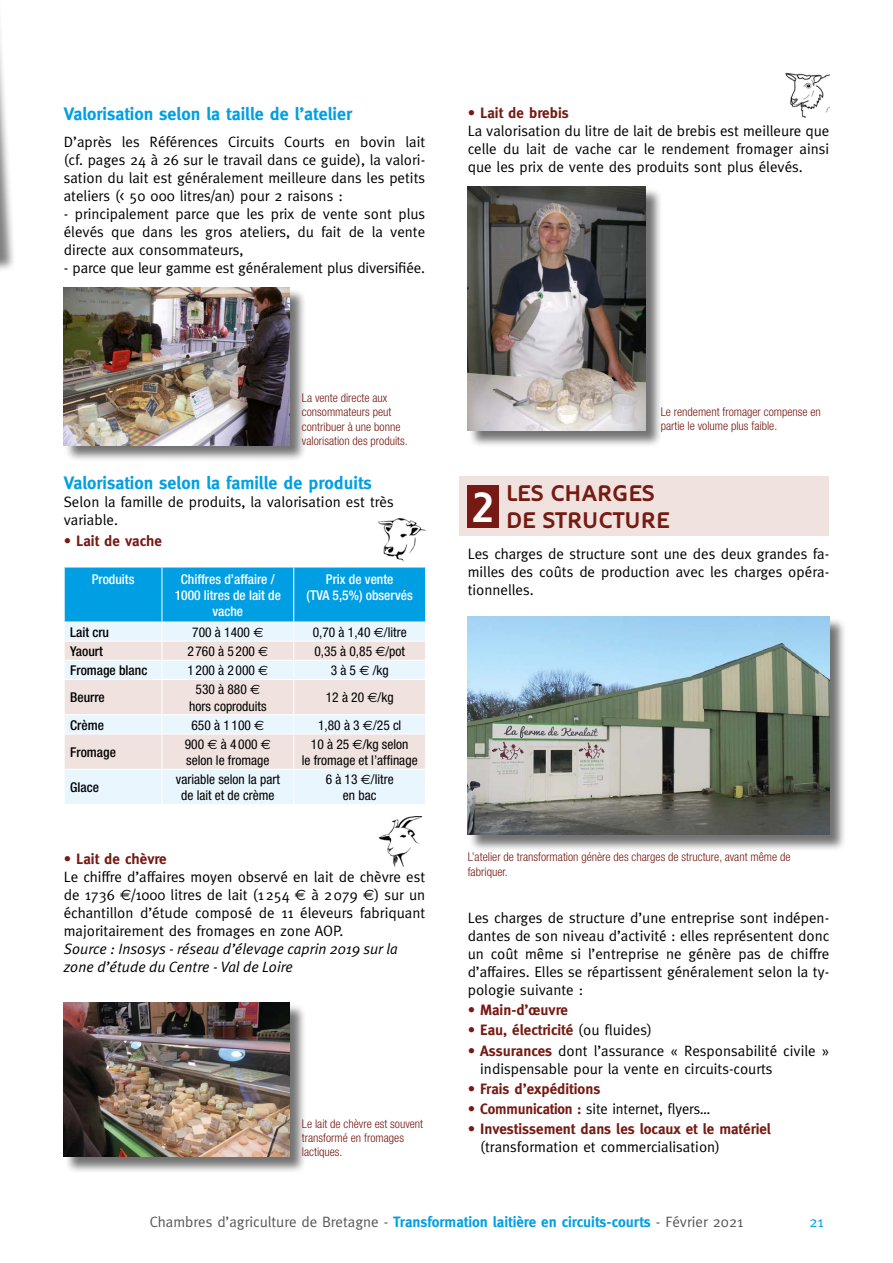
<style>
.page{position:relative;width:893px;height:1263px;background:#fff}
.page>*{position:absolute;margin:0;border:0;box-sizing:border-box;transform-origin:0 0}
.t1{font:700 42px "Oblik";color:#fff}
.t2{font:700 22.5px/27px "Oblik";letter-spacing:.01em;color:#761a13}
.t3{font:700 18px "Meta";color:#009fe3}
.t4{font:15px/18px "Meta";color:#000;text-align:justify}
.t5{font:700 15px/18px "Meta";color:#761a13}
.t6{font:15px "Meta";color:#575756}
.t7{font:italic 15px/18px "Meta Plus Normal";color:#000}
.t8{font:15px "Meta";color:#009fe3}
.t9{font:condensed 13.5px/16.2px "Helvetica Neue";color:#000;text-align:center}
.t10{font:500 condensed 13.5px/16.2px "Helvetica Neue";color:#fff;text-align:center}
.t11{font:500 condensed 13.5px "Helvetica Neue";color:#000}
.t12{font:300 condensed 12px/14.4px "Helvetica Neue";color:#761a13}
.s1{font-family:"Euro Sans";font-stretch:normal}
.s2{font-family:"Euro Sans"}
.s3{font-weight:400}
.s4{font-weight:400;color:#000}
.s5{color:#761a13}
.s6{font-weight:700;color:#761a13}
.s7{font-weight:700;color:#009fe3}
</style>
<div class="page">
<div style="left:459px;top:476px;width:370px;height:60px;background:#f0e3df"></div>
<div style="left:64px;top:289px;width:242px;height:174px;background:#000;opacity:.55"></div>
<img style="left:64px;top:288px;width:225px;height:157px">
<div style="left:65px;top:770px;width:360px;height:34px;background:#eaf6fe"></div>
<svg style="left:65px;top:680px;width:360px;height:89px;background:#eee7e5"></svg>
<svg style="left:64px;top:567px;width:362px;height:112px;background:#7bc9ec"></svg>
<hr style="left:162px;top:680px;width:1px;height:34px;background:#fff">
<hr style="left:293px;top:680px;width:1px;height:34px;background:#fff">
<hr style="left:64px;top:714px;width:98px;height:1px;background:#fff">
<hr style="left:162px;top:714px;width:132px;height:1px;background:#fff">
<svg style="left:162px;top:715px;width:1px;height:18px"></svg>
<hr style="left:294px;top:714px;width:132px;height:1px;background:#fff">
<svg style="left:293px;top:715px;width:1px;height:18px"></svg>
<hr style="left:64px;top:733px;width:98px;height:1px;background:#fff">
<hr style="left:162px;top:733px;width:132px;height:1px;background:#fff">
<hr style="left:162px;top:734px;width:1px;height:35px;background:#fff">
<hr style="left:294px;top:733px;width:132px;height:1px;background:#fff">
<hr style="left:293px;top:734px;width:1px;height:35px;background:#fff">
<hr style="left:162px;top:770px;width:1px;height:34px;background:#fff">
<hr style="left:293px;top:770px;width:1px;height:34px;background:#fff">
<div style="left:468px;top:486px;width:31px;height:42px;background:#761a13"></div>
<div style="left:468px;top:188px;width:195px;height:260px;background:#000;opacity:.55"></div>
<img style="left:468px;top:187px;width:178px;height:244px">
<div style="left:468px;top:617px;width:378px;height:235px;background:#000;opacity:.55"></div>
<img style="left:468px;top:617px;width:361px;height:217px">
<div style="left:0;top:0;width:16px;height:292px;background:#000;opacity:.5"></div>
<div style="left:64px;top:1003px;width:242px;height:171px;background:#000;opacity:.55"></div>
<img style="left:64px;top:1002px;width:225px;height:155px">
<img style="left:378px;top:518px;width:47px;height:44px">
<img style="left:378px;top:816px;width:45px;height:50px">
<img style="left:785px;top:73px;width:44px;height:45px">
<p class="t3" style="left:64px;top:104px;width:290px">Valorisation selon la taille de l’atelier</p>
<p class="t4" style="left:64px;top:132px;width:363px">D’après les Références Circuits Courts en bovin lait (cf. pages 24 à 26 sur le travail dans ce guide), la valori&shy;sation du lait est généralement meilleure dans les petits ateliers (&lt; 50 000 litres/an) pour 2 raisons :</p>
<p class="t4" style="left:64px;top:204px;width:363px">- principalement parce que les prix de vente sont plus élevés que dans les gros ateliers, du fait de la vente directe aux consommateurs,</p>
<p class="t4" style="left:64px;top:258px;width:363px">- parce que leur gamme est généralement plus diversifiée.</p>
<p class="t5" style="left:468px;top:104px;width:102px">• Lait de brebis</p>
<p class="t4" style="left:468px;top:122px;width:363px">La valorisation du litre de lait de brebis est meilleure que celle du lait de vache car le rendement fromager ainsi que les prix de vente des produits sont plus élevés.</p>
<p class="t12" style="left:302px;top:390px;width:107px">La vente directe aux consommateurs peut contribuer à une bonne valorisation des produits.</p>
<p class="t3" style="left:64px;top:472px;width:310px">Valorisation selon la famille de produits</p>
<p class="t4" style="left:64px;top:492px;width:332px">Selon la famille de produits, la valorisation est très variable.</p>
<p class="t5" style="left:64px;top:532px;width:100px">• Lait de vache</p>
<p class="t10" style="left:92px;top:570px;width:44px">Produits</p>
<p class="t10" style="left:175px;top:570px;width:108px">Chiffres d’affaire /<br>1000 litres de lait de vache</p>
<p class="t10" style="left:307px;top:570px;width:108px">Prix de vente<br>(TVA 5,5%) observés</p>
<p class="t11" style="left:70px;top:624px;width:40px">Lait cru</p>
<p class="t9" style="left:192px;top:624px;width:73px">700 à 1400 <span class="s1">E</span></p>
<p class="t9" style="left:313px;top:624px;width:95px">0,70 à 1,40 <span class="s1">E</span>/litre</p>
<p class="t11" style="left:70px;top:643px;width:34px">Yaourt</p>
<p class="t9" style="left:187px;top:643px;width:83px">2 760 à 5 200 <span class="s1">E</span></p>
<p class="t9" style="left:314px;top:643px;width:92px">0,35 à 0,85 <span class="s1">E</span>/pot</p>
<p class="t11" style="left:70px;top:662px;width:79px">Fromage blanc</p>
<p class="t9" style="left:187px;top:662px;width:83px">1 200 à 2 000 <span class="s1">E</span></p>
<p class="t9" style="left:331px;top:662px;width:60px">3 à 5 <span class="s1">E</span> /kg</p>
<p class="t11" style="left:70px;top:689px;width:36px">Beurre</p>
<p class="t9" style="left:189px;top:681px;width:79px">530 à 880 <span class="s1">E </span>hors coproduits</p>
<p class="t9" style="left:326px;top:689px;width:69px">12 à 20 <span class="s1">E</span>/kg</p>
<p class="t11" style="left:70px;top:717px;width:35px">Crème</p>
<p class="t9" style="left:191px;top:717px;width:74px">650 à 1 100 <span class="s1">E</span></p>
<p class="t9" style="left:318px;top:717px;width:85px">1,80 à 3 <span class="s1">E</span>/25 cl</p>
<p class="t11" style="left:70px;top:744px;width:47px">Fromage</p>
<p class="t9" style="left:185px;top:736px;width:88px;text-align:left">900 <span class="s1">E</span> à 4 000 <span class="s1">E </span>selon le fromage</p>
<p class="t9" style="left:302px;top:736px;width:117px">10 à 25 <span class="s1">E</span>/kg selon<br>le fromage et l’affinage</p>
<p class="t11" style="left:70px;top:779px;width:30px">Glace</p>
<p class="t9" style="left:176px;top:771px;width:105px">variable selon la part de lait et de crème</p>
<p class="t9" style="left:326px;top:771px;width:70px">6 à 13 <span class="s1">E</span>/litre en bac</p>
<p class="t5" style="left:64px;top:850px;width:105px">• Lait de chèvre</p>
<p class="t4" style="left:64px;top:868px;width:363px">Le chiffre d’affaires moyen observé en lait de chèvre est de 1736 <span class="s2">€</span>/1000 litres de lait (1254 <span class="s2">€</span> à 2079 <span class="s2">€</span>) sur un échantillon d’étude composé de 11 éleveurs fabriquant majoritairement des fromages en zone AOP.</p>
<p class="t7" style="left:64px;top:940px;width:335px">Source : Insosys - réseau d’élevage caprin 2019 sur la zone d’étude du Centre - Val de Loire</p>
<p class="t12" style="left:302px;top:1116px;width:123px">Le lait de chèvre est souvent transformé en fromages lactiques.</p>
<p class="t12" style="left:661px;top:404px;width:162px">Le rendement fromager compense en partie le volume plus faible.</p>
<h1 class="t1" style="left:473px;top:484px;width:22px">2</h1>
<h2 class="t2" style="left:506px;top:480px;width:165px">LES CHARGES<br>DE STRUCTURE</h2>
<p class="t4" style="left:468px;top:544px;width:363px">Les charges de structure sont une des deux grandes fa&shy;milles des coûts de production avec les charges opéra&shy;tionnelles.</p>
<p class="t12" style="left:468px;top:849px;width:324px">L’atelier de transformation génère des charges de structure, avant même de fabriquer.</p>
<p class="t4" style="left:468px;top:909px;width:363px">Les charges de structure d’une entreprise sont indépen&shy;dantes de son niveau d’activité : elles représentent donc un coût même si l’entreprise ne génère pas de chiffre d’affaires. Elles se répartissent généralement selon la ty&shy;pologie suivante :</p>
<p class="t5" style="left:468px;top:1001px;width:102px"><span class="s3">•</span> Main-d’œuvre</p>
<p class="t5" style="left:468px;top:1021px;width:186px"><span class="s3">•</span> Eau, électricité <span class="s4">(ou fluides)</span></p>
<p class="t4" style="left:480px;top:1041px;width:350px;text-indent:-12px"><span class="s5">•</span> <span class="s6">Assurances</span> dont l’assurance « Responsabilité civile » indispensable pour la vente en circuits-courts</p>
<p class="t5" style="left:468px;top:1079px;width:134px"><span class="s3">•</span> Frais d’expéditions</p>
<p class="t4" style="left:468px;top:1099px;width:244px"><span class="s5">•</span> <span class="s6">Communication :</span> site internet, flyers…</p>
<p class="t5" style="left:480px;top:1120px;width:292px;text-indent:-12px"><span class="s3">•</span> Investissement dans les locaux et le matériel <span class="s4">(transformation et commercialisation)</span></p>
<p class="t6" style="left:150px;top:1213px;width:595px">Chambres d’agriculture de Bretagne - <span class="s7">Transformation laitière en circuits-courts</span> - Février 2021</p>
<p class="t8" style="left:809px;top:1213px;width:16px">21</p>
</div>
